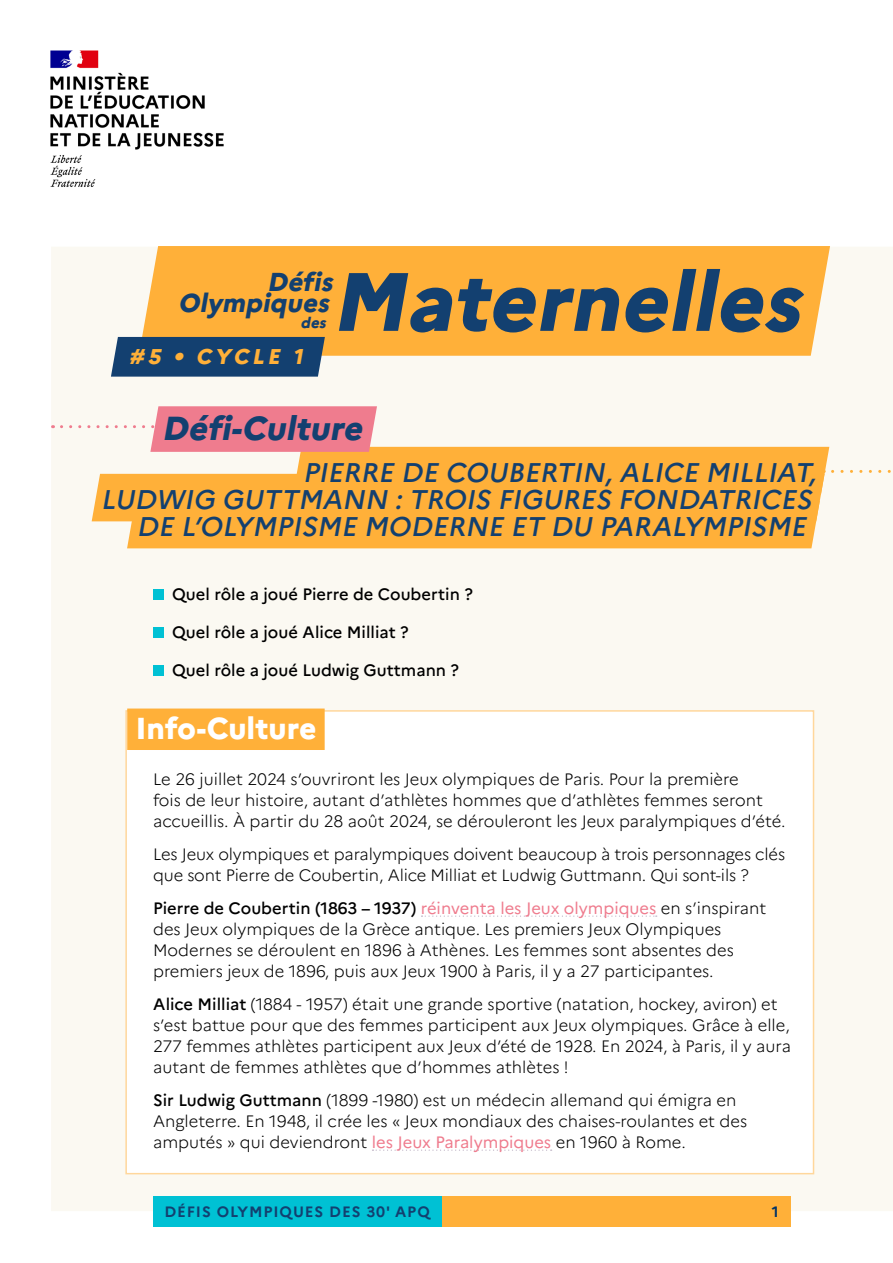
<style>
.page{position:relative;width:893px;height:1263px;background:#fff}
.page>*{position:absolute;margin:0;border:0;box-sizing:border-box;transform-origin:0 0}
.t1{font:italic 800 82.5px "Marianne";color:#134070}
.t2{font:italic 800 33.3px "Marianne";color:#134070}
.t3{font:800 30.3px "Marianne";color:#fff}
.t4{font:italic 500 27px "Marianne";color:#134070}
.t5{font:italic 800 25.95px/21px "Marianne";color:#134070;text-align:right}
.t6{font:italic 800 21.3px "Marianne";color:#ffb039}
.t7{font:300 16.5px/21px "Marianne";color:#000}
.t8{font:500 16.5px "Marianne";color:#000}
.t9{font:700 15px "Marianne";letter-spacing:.06em;color:#134070}
.t10{font:italic 800 15px "Marianne";color:#134070}
.t11{font:700 15px "Marianne";color:#036}
.s1{color:#ffb039}
.s2{font-weight:500}
.s3{font-weight:400;color:#ef7c8e}
</style>
<div class="page">
<div style="left:51px;top:247px;width:842px;height:964px;background:#fbf9f2"></div>
<div style="left:153px;top:1197px;width:289px;height:30px;background:#00c1d4"></div>
<div style="left:442px;top:1197px;width:349px;height:30px;background:#ffb039"></div>
<img style="left:50px;top:50px;width:174px;height:137px">
<div style="left:297px;top:447px;width:528px;height:47px;background:#ffb039"></div>
<div style="left:96px;top:474px;width:724px;height:47px;background:#ffb039"></div>
<div style="left:131px;top:501px;width:685px;height:47px;background:#ffb039"></div>
<svg style="left:61px;top:425px;width:93px;height:3px"></svg>
<svg style="left:832px;top:470px;width:61px;height:3px"></svg>
<div style="left:154px;top:406px;width:219px;height:46px;background:#ef7c8e"></div>
<div style="left:125px;top:710px;width:689px;height:464px;background:#fff;border:2px solid #ffd79c"></div>
<div style="left:127px;top:708px;width:198px;height:42px;background:#ffb039"></div>
<svg style="left:421px;top:915px;width:236px;height:2px"></svg>
<svg style="left:372px;top:1149px;width:180px;height:2px"></svg>
<div style="left:153px;top:590px;width:10px;height:10px;background:#00c1d4"></div>
<div style="left:153px;top:628px;width:10px;height:10px;background:#00c1d4"></div>
<div style="left:153px;top:666px;width:10px;height:10px;background:#00c1d4"></div>
<div style="left:148px;top:246px;width:672px;height:110px;background:#ffb039"></div>
<div style="left:114px;top:337px;width:207px;height:40px;background:#134070"></div>
<h1 class="t1" style="left:331px;top:251px;width:488px">Maternelles</h1>
<h3 class="t5" style="left:178px;top:271px;width:161px">Défis<br>Olympiques</h3>
<p class="t10" style="left:301px;top:314px;width:30px">des</p>
<p class="t6" style="left:129px;top:343px;width:180px">#5 • CYCLE 1</p>
<h2 class="t2" style="left:162px;top:407px;width:209px">Défi-Culture</h2>
<h3 class="t4" style="left:303px;top:455px;width:528px">PIERRE DE COUBERTIN,ALICE MILLIAT,<span class="s1">,</span></h3>
<h3 class="t4" style="left:101px;top:482px;width:725px">LUDWIG GUTTMANN :TROIS FIGURES FONDATRICES<span class="s1">.</span></h3>
<h3 class="t4" style="left:137px;top:509px;width:684px">DE L’OLYMPISME MODERNE ET DU PARALYMPISME<span class="s1">.</span></h3>
<p class="t8" style="left:172px;top:584px;width:302px">Quel rôle a joué Pierre de Coubertin ?</p>
<p class="t8" style="left:172px;top:622px;width:238px">Quel rôle a joué Alice Milliat ?</p>
<p class="t8" style="left:172px;top:660px;width:288px">Quel rôle a joué Ludwig Guttmann ?</p>
<h3 class="t3" style="left:135px;top:709px;width:183px">Info-Culture</h3>
<p class="t7" style="left:153px;top:768px;width:634px">Le 26 juillet 2024 s’ouvriront les Jeux olympiques de Paris. Pour la première<br>fois de leur histoire, autant d’athlètes hommes que d’athlètes femmes seront accueillis. À partir du 28 août 2024, se dérouleront les Jeux paralympiques d’été.</p>
<p class="t7" style="left:153px;top:843px;width:634px">Les Jeux olympiques et paralympiques doivent beaucoup à trois personnages clés que sont Pierre de Coubertin, Alice Milliat et Ludwig Guttmann. Qui sont-ils ?</p>
<p class="t7" style="left:153px;top:897px;width:615px"><span class="s2">Pierre de Coubertin (1863 – 1937)</span> <span class="s3">réinventa les Jeux olympiques</span> en s’inspirant des Jeux olympiques de la Grèce antique. Les premiers Jeux Olympiques Modernes se déroulent en 1896 à Athènes. Les femmes sont absentes des premiers jeux de 1896, puis aux Jeux 1900 à Paris, il y a 27 participantes.</p>
<p class="t7" style="left:153px;top:994px;width:639px"><span class="s2">Alice Milliat</span> (1884 - 1957) était une grande sportive (natation, hockey, aviron) et s’est battue pour que des femmes participent aux Jeux olympiques. Grâce à elle, 277 femmes athlètes participent aux Jeux d’été de 1928. En 2024, à Paris, il y aura autant de femmes athlètes que d’hommes athlètes !</p>
<p class="t7" style="left:153px;top:1090px;width:596px"><span class="s2">Sir Ludwig Guttmann</span> (1899 -1980) est un médecin allemand qui émigra en<br>Angleterre. En 1948, il crée les « Jeux mondiaux des chaises-roulantes et des amputés » qui deviendront <span class="s3">les Jeux Paralympiques</span> en 1960 à Rome.</p>
<p class="t9" style="left:164px;top:1203px;width:267px">DÉFIS OLYMPIQUES DES 30' APQ</p>
<p class="t11" style="left:772px;top:1202px;width:8px">1</p>
</div>
